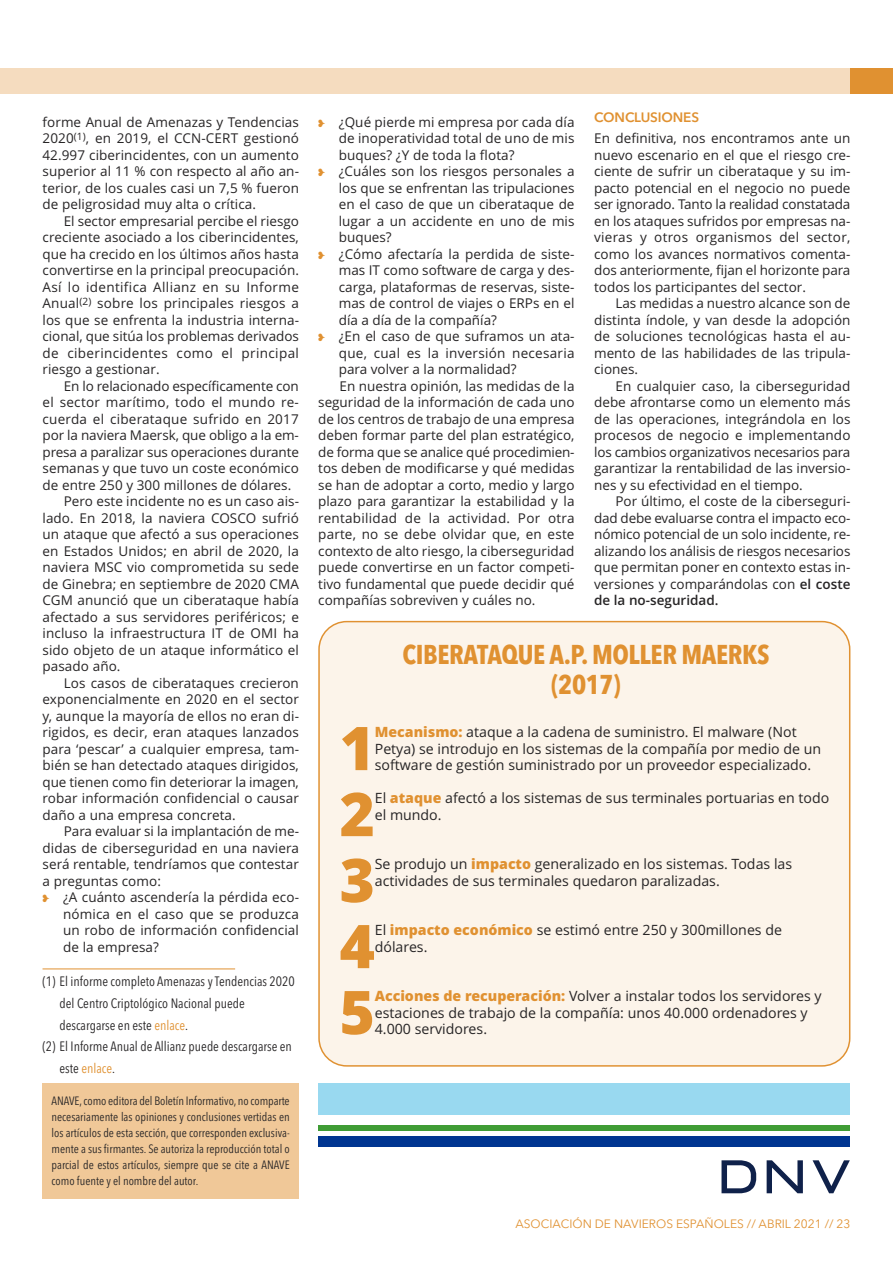
<style>
.page{position:relative;width:893px;height:1263px;background:#fff}
.page>*{position:absolute;margin:0;border:0;box-sizing:border-box;transform-origin:0 0}
.t1{font:800 60.3px "Open Sans";color:#e09131}
.t2{font:700 27px/30px "Avenir Next Condensed";letter-spacing:-.015em;color:#e09131;text-align:center}
.t3{font:14.1px/16.5px "Open Sans";color:#272526}
.t4{font:13.5px/16.5px "Open Sans";letter-spacing:.005em;color:#272526;text-align:justify}
.t5{font:13.5px/21.6px "Avenir Next Condensed";color:#272526}
.t6{font:600 13.5px "Avenir Next";letter-spacing:-.01em;color:#e09131}
.t7{font:12px/16px "Avenir Next Condensed";color:#272526;text-align:justify}
.t8{font:12px "Avenir Next";color:#e09131}
.s1{color:#e09131}
.s2{font-weight:600}
.s3{font-weight:800;color:#e09131}
</style>
<div class="page">
<div style="left:318px;top:1125px;width:532px;height:5px;background:#3f9c35"></div>
<div style="left:318px;top:1136px;width:532px;height:10px;background:#003591"></div>
<div style="left:318px;top:1084px;width:532px;height:31px;background:#99d9f0"></div>
<svg style="left:721px;top:1160px;width:35px;height:33px"></svg>
<svg style="left:767px;top:1160px;width:36px;height:33px"></svg>
<svg style="left:812px;top:1160px;width:38px;height:33px"></svg>
<div style="left:0;top:68px;width:893px;height:26px;background:#f5dcbf"></div>
<div style="left:850px;top:68px;width:43px;height:26px;background:#e09131"></div>
<div style="left:43px;top:1084px;width:256px;height:115px;background:#f0c898"></div>
<div style="left:318px;top:621px;width:532px;height:446px;background:#fcf4ea"></div>
<hr style="left:43px;top:968px;width:192px;height:1px;background:#e09131">
<p class="t4" style="left:43px;top:115px;width:258px">forme Anual de Amenazas y Tendencias 2020<sup>(1)</sup>, en 2019, el CCN-CERT gestionó 42.997 ciberincidentes, con un aumento superior al 11 % con respecto al año an&shy;terior, de los cuales casi un 7,5 % fueron de peligrosidad muy alta o crítica.</p>
<p class="t4" style="left:43px;top:214px;width:258px;text-indent:21px">El sector empresarial percibe el riesgo creciente asociado a los ciberincidentes, que ha crecido en los últimos años hasta convertirse en la principal preocupación.<br>Así lo identifica Allianz en su Informe Anual<sup>(2)</sup> sobre los principales riesgos a los que se enfrenta la industria interna&shy;cional, que sitúa los problemas derivados de ciberincidentes como el principal riesgo a gestionar.</p>
<p class="t4" style="left:43px;top:379px;width:258px;text-indent:21px">En lo relacionado específicamente con el sector marítimo, todo el mundo re&shy;cuerda el ciberataque sufrido en 2017 por la naviera Maersk, que obligo a la em&shy;presa a paralizar sus operaciones durante semanas y que tuvo un coste económico de entre 250 y 300 millones de dólares.</p>
<p class="t4" style="left:43px;top:494px;width:258px;text-indent:21px">Pero este incidente no es un caso ais&shy;lado. En 2018, la naviera COSCO sufrió un ataque que afectó a sus operaciones en Estados Unidos; en abril de 2020, la naviera MSC vio comprometida su sede de Ginebra; en septiembre de 2020 CMA CGM anunció que un ciberataque había afectado a sus servidores periféricos; e incluso la infraestructura IT de OMI ha sido objeto de un ataque informático el pasado año.</p>
<p class="t4" style="left:43px;top:676px;width:258px;text-indent:21px">Los casos de ciberataques crecieron exponencialmente en 2020 en el sector y, aunque la mayoría de ellos no eran di&shy;rigidos, es decir, eran ataques lanzados para ‘pescar’ a cualquier empresa, tam&shy;bién se han detectado ataques dirigidos, que tienen como fin deteriorar la imagen, robar información confidencial o causar daño a una empresa concreta.</p>
<p class="t4" style="left:43px;top:824px;width:258px;text-indent:21px">Para evaluar si la implantación de me&shy;didas de ciberseguridad en una naviera será rentable, tendríamos que contestar a preguntas como:</p>
<p class="t4" style="left:63px;top:890px;width:237px;text-indent:-21px"><span class="s1">•</span> ¿A cuánto ascendería la pérdida eco&shy;nómica en el caso que se produzca un robo de información confidencial de la empresa?</p>
<p class="t5" style="left:60px;top:972px;width:237px;text-indent:-17px">(1) El informe completo Amenazas y Tendencias 2020 del Centro Criptológico Nacional puede descargarse en este <span class="s1">enlace</span>.</p>
<p class="t5" style="left:60px;top:1037px;width:234px;text-indent:-17px">(2) El Informe Anual de Allianz puede descargarse en este <span class="s1">enlace</span>.</p>
<p class="t7" style="left:52px;top:1093px;width:240px">ANAVE, como editora del Boletín Informativo, no comparte necesariamente las opiniones y conclusiones vertidas en los artículos de esta sección, que corresponden exclusiva&shy;mente a sus firmantes. Se autoriza la reproducción total o parcial de estos artículos, siempre que se cite a ANAVE como fuente y el nombre del autor.</p>
<p class="t4" style="left:339px;top:115px;width:237px;text-indent:-21px"><span class="s1">•</span> ¿Qué pierde mi empresa por cada día de inoperatividad total de uno de mis buques? ¿Y de toda la flota?</p>
<p class="t4" style="left:339px;top:164px;width:237px;text-indent:-21px"><span class="s1">•</span> ¿Cuáles son los riesgos personales a los que se enfrentan las tripulaciones en el caso de que un ciberataque de lugar a un accidente en uno de mis buques?</p>
<p class="t4" style="left:339px;top:247px;width:237px;text-indent:-21px"><span class="s1">•</span> ¿Cómo afectaría la perdida de siste&shy;mas IT como software de carga y des&shy;carga, plataformas de reservas, siste&shy;mas de control de viajes o ERPs en el día a día de la compañía?</p>
<p class="t4" style="left:339px;top:329px;width:237px;text-indent:-21px"><span class="s1">•</span> ¿En el caso de que suframos un ata&shy;que, cual es la inversión necesaria para volver a la normalidad?</p>
<p class="t4" style="left:318px;top:379px;width:258px;text-indent:21px">En nuestra opinión, las medidas de la seguridad de la información de cada uno de los centros de trabajo de una empresa deben formar parte del plan estratégico, de forma que se analice qué procedimien&shy;tos deben de modificarse y qué medidas se han de adoptar a corto, medio y largo plazo para garantizar la estabilidad y la rentabilidad de la actividad. Por otra parte, no se debe olvidar que, en este contexto de alto riesgo, la ciberseguridad puede convertirse en un factor competi&shy;tivo fundamental que puede decidir qué compañías sobreviven y cuáles no.</p>
<p class="t6" style="left:594px;top:109px;width:106px">CONCLUSIONES</p>
<p class="t4" style="left:594px;top:131px;width:258px">En definitiva, nos encontramos ante un nuevo escenario en el que el riesgo cre&shy;ciente de sufrir un ciberataque y su im&shy;pacto potencial en el negocio no puede ser ignorado. Tanto la realidad constatada en los ataques sufridos por empresas na&shy;vieras y otros organismos del sector, como los avances normativos comenta&shy;dos anteriormente, fijan el horizonte para todos los participantes del sector.</p>
<p class="t4" style="left:594px;top:296px;width:258px;text-indent:21px">Las medidas a nuestro alcance son de distinta índole, y van desde la adopción de soluciones tecnológicas hasta el au&shy;mento de las habilidades de las tripula&shy;ciones.</p>
<p class="t4" style="left:594px;top:379px;width:258px;text-indent:21px">En cualquier caso, la ciberseguridad debe afrontarse como un elemento más de las operaciones, integrándola en los procesos de negocio e implementando los cambios organizativos necesarios para garantizar la rentabilidad de las inversio&shy;nes y su efectividad en el tiempo.</p>
<p class="t4" style="left:594px;top:494px;width:258px;text-indent:21px">Por último, el coste de la ciberseguri&shy;dad debe evaluarse contra el impacto eco&shy;nómico potencial de un solo incidente, re&shy;alizando los análisis de riesgos necesarios que permitan poner en contexto estas in&shy;versiones y comparándolas con <span class="s2">el coste de la no-seguridad.</span></p>
<p class="t2" style="left:402px;top:642px;width:368px">CIBERATAQUE A.P. MOLLER MAERKS (2017)</p>
<p class="t1" style="left:340px;top:714px;width:37px">1</p>
<p class="t3" style="left:375px;top:725px;width:448px"><span class="s3">Mecanismo:</span> ataque a la cadena de suministro. El malware (Not<br>Petya) se introdujo en los sistemas de la compañía por medio de un software de gestión suministrado por un proveedor especializado.</p>
<p class="t1" style="left:340px;top:780px;width:37px">2</p>
<p class="t3" style="left:375px;top:791px;width:456px">El <span class="s3">ataque</span> afectó a los sistemas de sus terminales portuarias en todo el mundo.</p>
<p class="t1" style="left:340px;top:846px;width:37px">3</p>
<p class="t3" style="left:375px;top:857px;width:419px">Se produjo un <span class="s3">impacto</span> generalizado en los sistemas. Todas las actividades de sus terminales quedaron paralizadas.</p>
<p class="t1" style="left:340px;top:912px;width:37px">4</p>
<p class="t3" style="left:375px;top:923px;width:409px">El <span class="s3">impacto económico</span> se estimó entre 250 y 300millones de dólares.</p>
<p class="t1" style="left:340px;top:978px;width:37px">5</p>
<p class="t3" style="left:375px;top:989px;width:448px"><span class="s3">Acciones de recuperación:</span> Volver a instalar todos los servidores y estaciones de trabajo de la compañía: unos 40.000 ordenadores y<br>4.000 servidores.</p>
<p class="t8" style="left:515px;top:1219px;width:337px">ASOCIACIÓN DE NAVIEROS ESPAÑOLES // ABRIL 2021 // 23</p>
</div>
